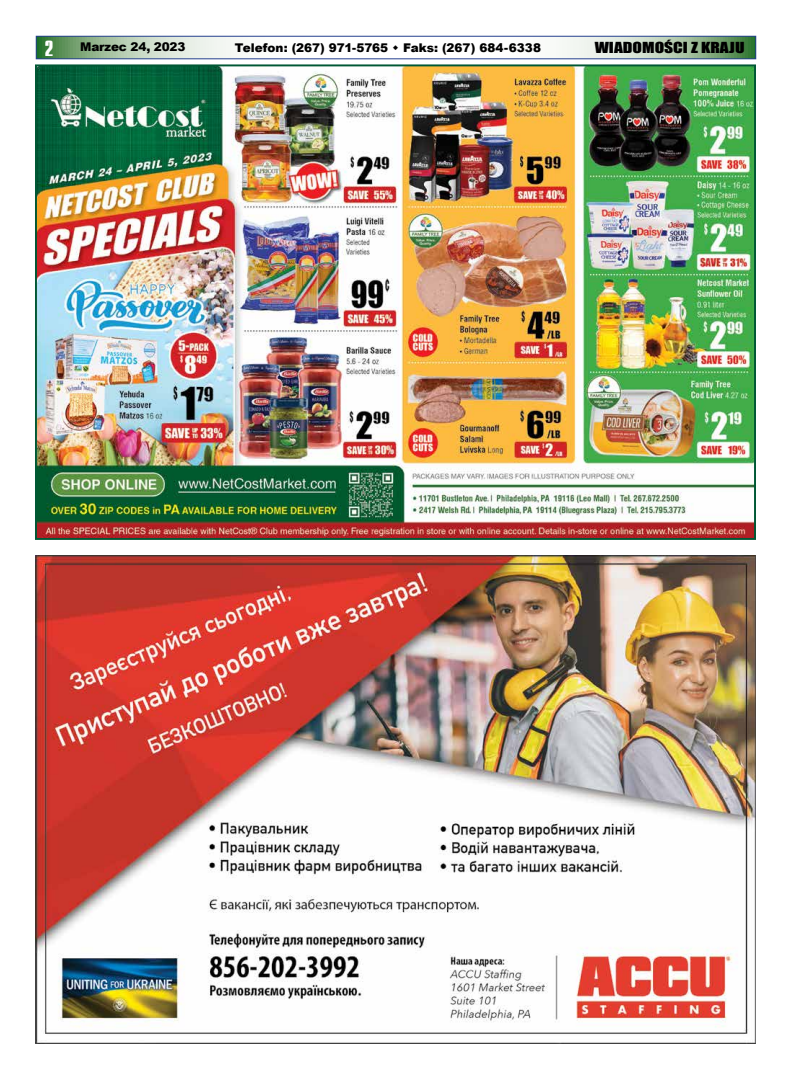
<style>
.page{position:relative;width:792px;height:1080px;background:#fff}
.page>*{position:absolute;margin:0;border:0;box-sizing:border-box;transform-origin:0 0}
.t1{font:700 18px "Compact";color:#fff}
.t2{font:14px "Impact";color:#000;scale:1.25 1}
.t3{font:900 12px "Arial";color:#000}
</style>
<div class="page">
<svg style="left:38px;top:38px;width:716px;height:19px"></svg>
<div style="left:36px;top:36px;width:720px;height:23px;border:1px solid #25408f"></div>
<img style="left:38px;top:67px;width:715px;height:470px">
<div style="left:35px;top:64px;width:721px;height:476px;border:2px solid #005835"></div>
<img style="left:35px;top:556px;width:720px;height:488px">
<svg style="left:393px;top:45px;width:5px;height:5px"></svg>
<h1 class="t1" style="left:44px;top:37px;width:11px">2</h1>
<p class="t3" style="left:80px;top:38px;width:107px">Marzec 24, 2023</p>
<p class="t3" style="left:235px;top:39px;width:308px">Telefon: (267) 971-5765 Faks: (267) 684-6338</p>
<p class="t2" style="left:595px;top:37px;width:121px">WIADOMOŚCI Z KRAJU</p>
</div>
